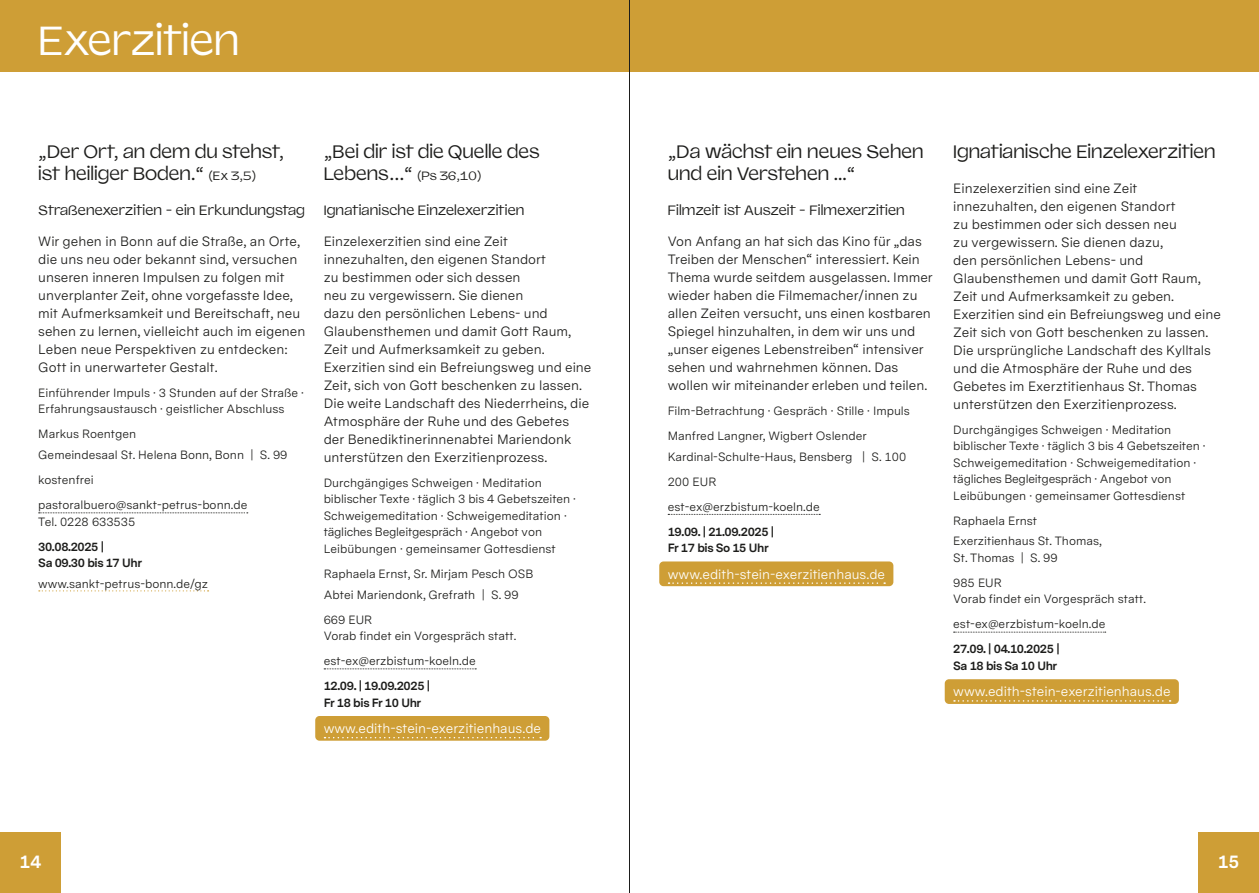
<style>
.page{position:relative;width:1259px;height:893px;background:#fff}
.page>*{position:absolute;margin:0;border:0;box-sizing:border-box;transform-origin:0 0}
.t1{font:40.5px "Valizas";color:#fff}
.t2{font:18px/22.5px "Valizas";color:#1d1d1b}
.t3{font:700 18px "Messina Sans";color:#fff}
.t4{font:13.5px/18px "Messina Sans";color:#1d1d1b}
.t5{font:13.5px "Messina Sans";color:#fff}
.t6{font:13.5px "Valizas";letter-spacing:.01em;color:#1d1d1b}
.t7{font:12px/16.5px "Messina Sans";color:#1d1d1b}
.t8{font:700 12px/16.5px "Messina Sans";letter-spacing:-.03em;color:#1d1d1b}
.t9{font:12px "Valizas";color:#1d1d1b}
.s1{font-size:12px}
.s2{font-size:18px}
</style>
<div class="page">
<div style="left:0;top:0;width:1259px;height:72px;background:#ce9e36"></div>
<div style="left:0;top:832px;width:61px;height:61px;background:#ce9e36"></div>
<div style="left:1198px;top:832px;width:61px;height:61px;background:#ce9e36"></div>
<svg style="left:324px;top:668px;width:152px;height:1px"></svg>
<div style="left:315px;top:716px;width:234px;height:25px;background:#ce9e36;border-radius:4px"></div>
<svg style="left:324px;top:737px;width:217px;height:1px"></svg>
<svg style="left:39px;top:512px;width:209px;height:1px"></svg>
<svg style="left:39px;top:590px;width:170px;height:1px"></svg>
<svg style="left:953px;top:632px;width:152px;height:1px"></svg>
<div style="left:944px;top:679px;width:234px;height:25px;background:#ce9e36;border-radius:4px"></div>
<svg style="left:954px;top:700px;width:216px;height:2px"></svg>
<svg style="left:668px;top:514px;width:152px;height:1px"></svg>
<div style="left:659px;top:561px;width:234px;height:25px;background:#ce9e36;border-radius:4px"></div>
<svg style="left:668px;top:582px;width:217px;height:2px"></svg>
<hr style="left:629px;top:0;width:1px;height:893px;background:#1d1d1b">
<h1 class="t1" style="left:38px;top:10px;width:203px">Exerzitien</h1>
<h2 class="t2" style="left:38px;top:139px;width:248px">„Der Ort, an dem du stehst, ist heiliger Boden.“ <span class="s1">(Ex 3,5)</span></h2>
<p class="t6" style="left:38px;top:200px;width:268px">Straßenexerzitien - ein Erkundungstag</p>
<p class="t4" style="left:38px;top:232px;width:268px">Wir gehen in Bonn auf die Straße, an Orte, die uns neu oder bekannt sind, versuchen unseren inneren Impulsen zu folgen mit unverplanter Zeit, ohne vorgefasste Idee, mit Aufmerksamkeit und Bereitschaft, neu sehen zu lernen, vielleicht auch im eigenen Leben neue Perspektiven zu entdecken:<br>Gott in unerwarteter Gestalt.</p>
<p class="t7" style="left:38px;top:384px;width:267px">Einführender Impuls · 3 Stunden auf der Straße ·<br>Erfahrungsaustausch · geistlicher Abschluss</p>
<p class="t7" style="left:38px;top:424px;width:251px;line-height:20.7px">Markus Roentgen<br>Gemeindesaal St. Helena Bonn, Bonn | S. 99</p>
<p class="t7" style="left:38px;top:467px;width:211px;line-height:25px">kostenfrei pastoralbuero@sankt-petrus-bonn.de</p>
<p class="t7" style="left:38px;top:513px;width:98px">Tel. 0228 633535</p>
<p class="t8" style="left:38px;top:538px;width:105px">30.08.2025 |<br>Sa 09.30 bis 17 Uhr</p>
<p class="t7" style="left:38px;top:575px;width:171px">www.sankt-petrus-bonn.de/gz</p>
<h2 class="t2" style="left:324px;top:139px;width:217px">„Bei dir ist die Quelle des</h2>
<p class="t9" style="left:324px;top:167px;width:159px"><span class="s2">Lebens…“</span> (Ps 36,10)</p>
<p class="t6" style="left:324px;top:200px;width:202px">Ignatianische Einzelexerzitien</p>
<p class="t4" style="left:324px;top:232px;width:269px">Einzelexerzitien sind eine Zeit innezuhalten, den eigenen Standort<br>zu bestimmen oder sich dessen<br>neu zu vergewissern. Sie dienen<br>dazu den persönlichen Lebens- und Glaubensthemen und damit Gott Raum, Zeit und Aufmerksamkeit zu geben.<br>Exerzitien sind ein Befreiungsweg und eine Zeit, sich von Gott beschenken zu lassen.<br>Die weite Landschaft des Niederrheins, die Atmosphäre der Ruhe und des Gebetes der Benediktinerinnenabtei Mariendonk unterstützen den Exerzitienprozess.</p>
<p class="t7" style="left:324px;top:474px;width:254px">Durchgängiges Schweigen · Meditation biblischer Texte · täglich 3 bis 4 Gebetszeiten · Schweigemeditation · Schweigemeditation · tägliches Begleitgespräch · Angebot von Leibübungen · gemeinsamer Gottesdienst</p>
<p class="t7" style="left:324px;top:563px;width:211px;line-height:20.7px">Raphaela Ernst, Sr. Mirjam Pesch OSB<br>Abtei Mariendonk, Grefrath | S. 99</p>
<p class="t7" style="left:324px;top:611px;width:194px">669 EUR<br>Vorab findet ein Vorgespräch statt.</p>
<p class="t7" style="left:324px;top:653px;width:154px">est-ex@erzbistum-koeln.de</p>
<p class="t8" style="left:324px;top:677px;width:108px">12.09. | 19.09.2025 |<br>Fr 18 bis Fr 10 Uhr</p>
<p class="t5" style="left:324px;top:719px;width:219px">www.edith-stein-exerzitienhaus.de</p>
<h2 class="t2" style="left:668px;top:139px;width:257px">„Da wächst ein neues Sehen und ein Verstehen ...“</h2>
<p class="t6" style="left:668px;top:200px;width:238px">Filmzeit ist Auszeit - Filmexerzitien</p>
<p class="t4" style="left:668px;top:232px;width:266px">Von Anfang an hat sich das Kino für „das Treiben der Menschen“ interessiert. Kein Thema wurde seitdem ausgelassen. Immer wieder haben die Filmemacher/innen zu allen Zeiten versucht, uns einen kostbaren Spiegel hinzuhalten, in dem wir uns und „unser eigenes Lebenstreiben“ intensiver sehen und wahrnehmen können. Das wollen wir miteinander erleben und teilen.</p>
<p class="t7" style="left:668px;top:398px;width:244px;line-height:25px">Film-Betrachtung · Gespräch · Stille · Impuls<br>Manfred Langner, Wigbert Oslender</p>
<p class="t7" style="left:668px;top:444px;width:240px;line-height:25px">Kardinal-Schulte-Haus, Bensberg | S. 100<br>200 EUR<br>est-ex@erzbistum-koeln.de</p>
<p class="t8" style="left:668px;top:523px;width:108px">19.09. | 21.09.2025 |<br>Fr 17 bis So 15 Uhr</p>
<p class="t5" style="left:668px;top:565px;width:219px">www.edith-stein-exerzitienhaus.de</p>
<h2 class="t2" style="left:953px;top:139px;width:264px">Ignatianische Einzelexerzitien</h2>
<p class="t4" style="left:953px;top:179px;width:269px">Einzelexerzitien sind eine Zeit innezuhalten, den eigenen Standort<br>zu bestimmen oder sich dessen neu<br>zu vergewissern. Sie dienen dazu,<br>den persönlichen Lebens- und Glaubensthemen und damit Gott Raum, Zeit und Aufmerksamkeit zu geben.<br>Exerzitien sind ein Befreiungsweg und eine Zeit sich von Gott beschenken zu lassen.<br>Die ursprüngliche Landschaft des Kylltals und die Atmosphäre der Ruhe und des Gebetes im Exerztitienhaus St. Thomas unterstützen den Exerzitienprozess.</p>
<p class="t7" style="left:953px;top:421px;width:254px">Durchgängiges Schweigen · Meditation biblischer Texte · täglich 3 bis 4 Gebetszeiten · Schweigemeditation · Schweigemeditation · tägliches Begleitgespräch · Angebot von Leibübungen · gemeinsamer Gottesdienst</p>
<p class="t7" style="left:953px;top:510px;width:150px;line-height:20.7px">Raphaela Ernst<br>Exerzitienhaus St. Thomas,</p>
<p class="t7" style="left:953px;top:545px;width:106px;line-height:25px">St. Thomas | S. 99<br>985 EUR</p>
<p class="t7" style="left:953px;top:587px;width:194px;line-height:25px">Vorab findet ein Vorgespräch statt. est-ex@erzbistum-koeln.de</p>
<p class="t8" style="left:953px;top:641px;width:108px">27.09. | 04.10.2025 |<br>Sa 18 bis Sa 10 Uhr</p>
<p class="t5" style="left:953px;top:682px;width:219px">www.edith-stein-exerzitienhaus.de</p>
<h2 class="t3" style="left:20px;top:849px;width:23px">14</h2>
<h2 class="t3" style="left:1217px;top:849px;width:23px">15</h2>
</div>
